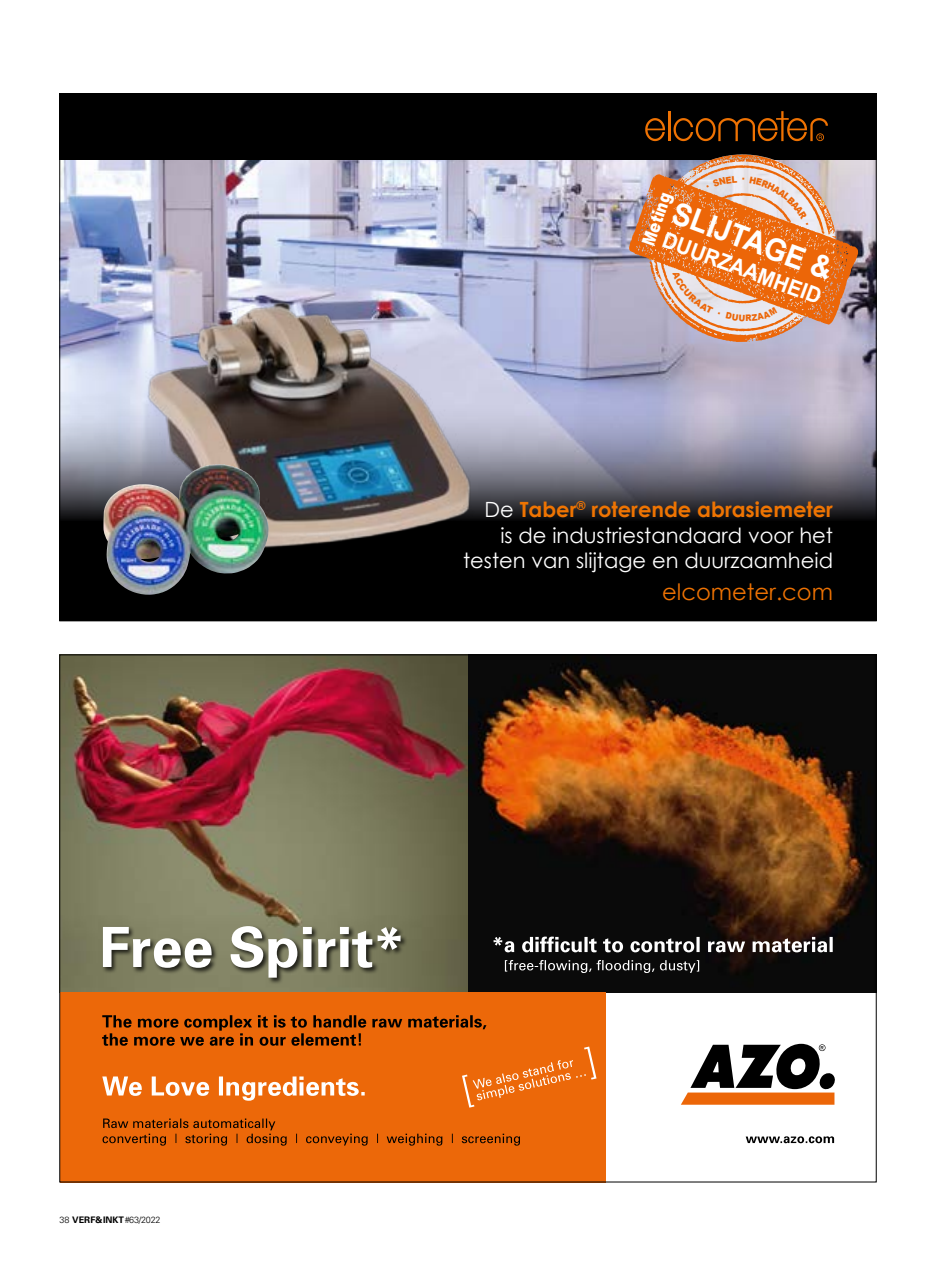
<style>
.page{position:relative;width:936px;height:1263px;background:#fff}
.page>*{position:absolute;margin:0;border:0;box-sizing:border-box;transform-origin:0 0}
.t1{font:700 30.75px "Arial";color:#fff;scale:.94 1}
.t2{font:22.65px "Century Gothic";color:#ee7203}
.t3{font:700 21.9px "Arial";color:#fff;scale:.94 1}
.t4{font:21px/25.2px "Century Gothic";color:#fff;text-align:right}
.t5{font:900 17.85px "Arial";color:#fff;scale:.82 1}
.t6{font:300 9px "Univers";letter-spacing:-.025em;color:#000}
.s1{font-weight:700}
.s2{font-weight:700;color:#ee7402}
</style>
<div class="page">
<img style="left:62px;top:657px;width:406px;height:336px">
<img style="left:468px;top:657px;width:406px;height:336px">
<div style="left:60px;top:993px;width:545px;height:189px;background:#ec6809"></div>
<svg style="left:681px;top:1044px;width:154px;height:61px"></svg>
<svg style="left:102px;top:1118px;width:418px;height:27px"></svg>
<svg style="left:745px;top:1136px;width:89px;height:7px"></svg>
<svg style="left:102px;top:1015px;width:494px;height:93px"></svg>
<div style="left:101px;top:925px;width:306px;height:59px;background:#000;opacity:.75"></div>
<svg style="left:103px;top:926px;width:297px;height:52px"></svg>
<svg style="left:505px;top:960px;width:194px;height:13px;background:#3f3f3f"></svg>
<svg style="left:493px;top:936px;width:339px;height:16px"></svg>
<img style="left:62px;top:159px;width:812px;height:242px">
<div style="left:60px;top:521px;width:816px;height:100px;background:#000"></div>
<div style="left:60px;top:94px;width:816px;height:65px;background:#000"></div>
<svg style="left:62px;top:401px;width:812px;height:120px;background:#818192"></svg>
<img style="left:141px;top:300px;width:344px;height:248px">
<img style="left:103px;top:464px;width:166px;height:131px">
<svg style="left:629px;top:111px;width:229px;height:240px"></svg>
<p class="t6" style="left:60px;top:1215px;width:102px">38 <span class="s1">VERF&amp; INKT</span> #63/2022</p>
<p class="t5" style="left:635px;top:240px;width:68px;rotate:-70deg">Meting</p>
<h1 class="t1" style="left:680px;top:191px;width:181px;rotate:20deg">SLIJTAGE &amp;</h1>
<p class="t3" style="left:668px;top:225px;width:180px;rotate:20deg">DUURZAAMHEID</p>
<p class="t4" style="left:463px;top:497px;width:371px">De <span class="s2">Taber</span><sup>®</sup> <span class="s2">roterende abrasiemeter<br></span>is de industriestandaard voor het testen van slijtage en duurzaamheid</p>
<p class="t2" style="left:662px;top:576px;width:172px">elcometer.com</p>
</div>
